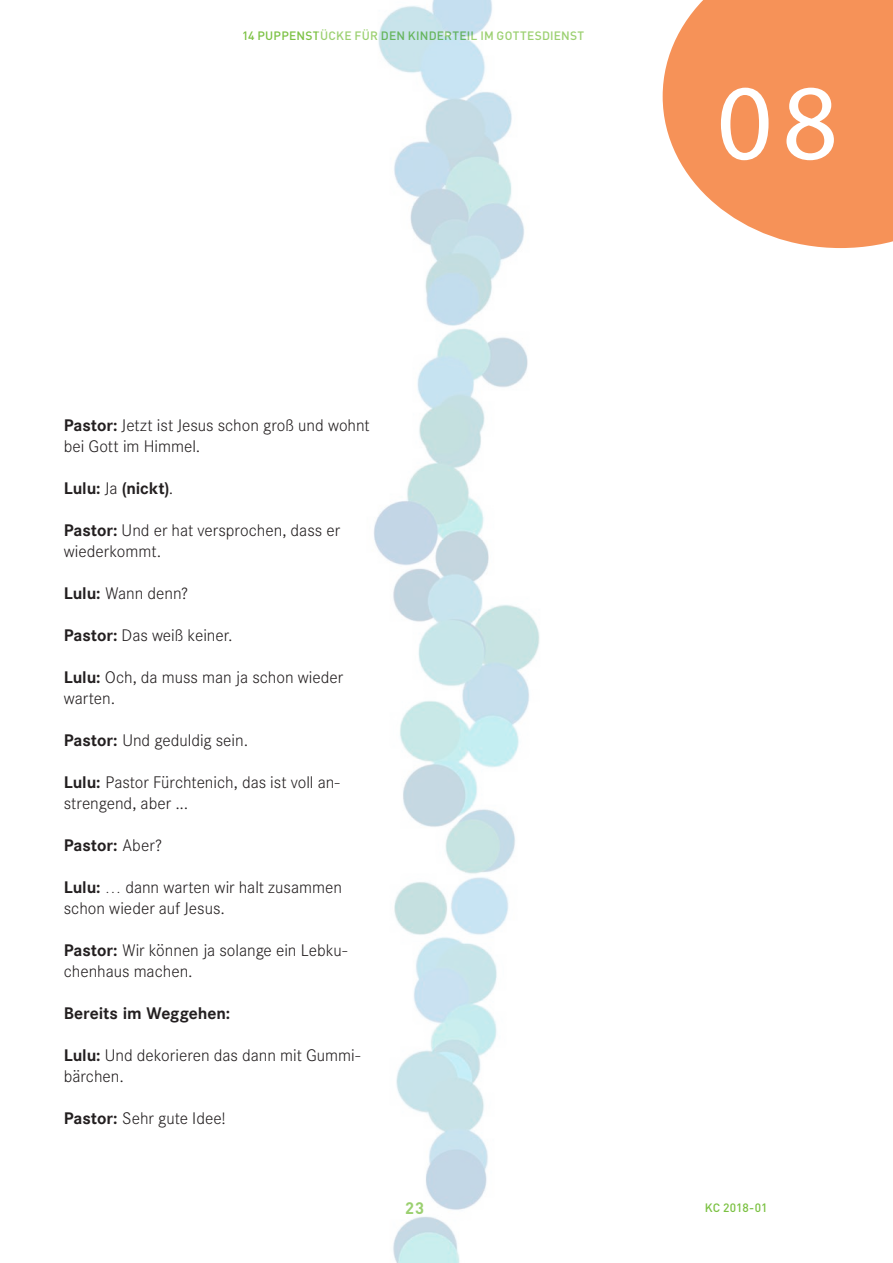
<style>
.page{position:relative;width:893px;height:1263px;background:#fff}
.page>*{position:absolute;margin:0;border:0;box-sizing:border-box;transform-origin:0 0}
.t1{font:108px "Myriad Pro";color:#fff}
.t2{font:300 16.5px/21px "Corporate SBQ";color:#231f20}
.t3{font:700 16.5px "Corporate SBQ";letter-spacing:-.005em;color:#231f20}
.t4{font:700 16.5px "DIN";color:#7bc142}
.t5{font:500 12px "DIN";letter-spacing:.015em;color:#7bc142}
.s1{font-weight:700}
.s2{font-weight:300}
</style>
<div class="page">
<svg style="left:663px;top:0;width:230px;height:248px;background:#f79f6d"></svg>
<img style="left:374px;top:0;width:166px;height:1263px">
<p class="t5" style="left:242px;top:28px;width:344px">14 PUPPENSTÜCKE FÜR DEN KINDERTEIL IM GOTTESDIENST</p>
<p class="t2" style="left:64px;top:415px;width:308px"><span class="s1">Pastor:</span> Jetzt ist Jesus schon groß und wohnt bei Gott im Himmel.</p>
<p class="t3" style="left:64px;top:478px;width:111px">Lulu: <span class="s2">Ja</span> (nickt)<span class="s2">.</span></p>
<p class="t2" style="left:64px;top:520px;width:278px"><span class="s1">Pastor:</span> Und er hat versprochen, dass er wiederkommt.</p>
<p class="t2" style="left:64px;top:583px;width:126px"><span class="s1">Lulu:</span> Wann denn?</p>
<p class="t2" style="left:64px;top:625px;width:170px"><span class="s1">Pastor:</span> Das weiß keiner.</p>
<p class="t2" style="left:64px;top:667px;width:281px"><span class="s1">Lulu:</span> Och, da muss man ja schon wieder warten.</p>
<p class="t2" style="left:64px;top:730px;width:186px"><span class="s1">Pastor:</span> Und geduldig sein.</p>
<p class="t2" style="left:64px;top:772px;width:278px"><span class="s1">Lulu:</span> Pastor Fürchtenich, das ist voll an&shy;strengend, aber ...</p>
<p class="t3" style="left:64px;top:835px;width:100px">Pastor: <span class="s2">Aber?</span></p>
<p class="t2" style="left:64px;top:877px;width:280px"><span class="s1">Lulu:</span> … dann warten wir halt zusammen schon wieder auf Jesus.</p>
<p class="t2" style="left:64px;top:940px;width:285px"><span class="s1">Pastor:</span> Wir können ja solange ein Lebku&shy;chenhaus machen.</p>
<p class="t3" style="left:64px;top:1003px;width:168px">Bereits im Weggehen:</p>
<p class="t2" style="left:64px;top:1045px;width:298px"><span class="s1">Lulu:</span> Und dekorieren das dann mit Gummi&shy;bärchen.</p>
<p class="t2" style="left:64px;top:1108px;width:164px"><span class="s1">Pastor:</span> Sehr gute Idee!</p>
<h1 class="t1" style="left:717px;top:56px;width:122px">08</h1>
<p class="t4" style="left:405px;top:1197px;width:20px">23</p>
<p class="t5" style="left:705px;top:1199px;width:64px">KC 2018-01</p>
</div>
